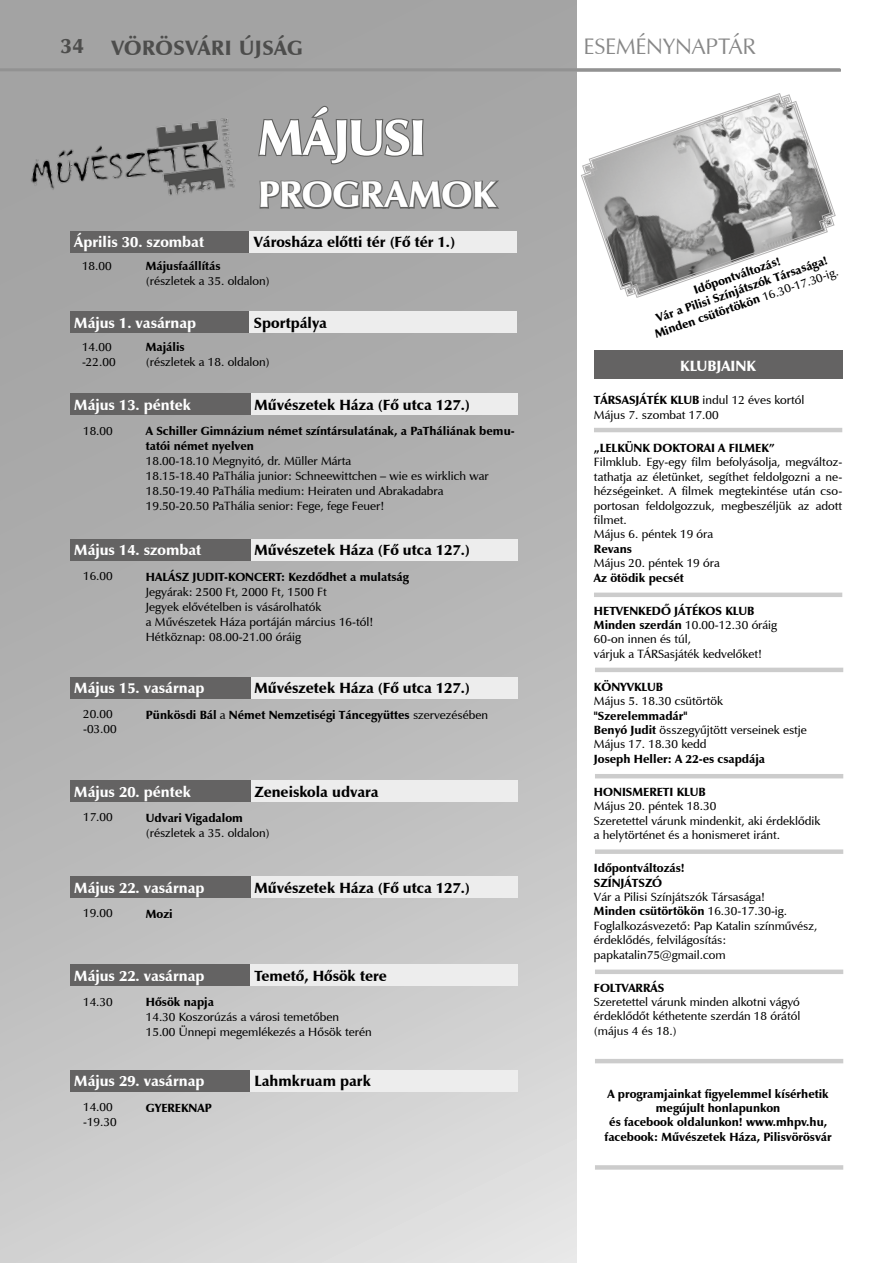
<style>
.page{position:relative;width:893px;height:1263px;background:#fff}
.page>*{position:absolute;margin:0;border:0;box-sizing:border-box;transform-origin:0 0}
.t1{font:51px "H Zapf Humanist 601 Ultra BT";letter-spacing:-.035em;color:#fff}
.t2{font:37.5px "H Zapf Humanist 601 Ultra BT";letter-spacing:-.01em;color:#fff}
.t3{font:22.5px "H Zapf Humanist 601 BT";letter-spacing:-.005em;color:#878787}
.t4{font:21px "H Zapf Humanist 601 Ultra BT";letter-spacing:.02em;color:#4d4d4c}
.t5{font:15px "H Zapf Humanist 601 Ultra BT";color:#000}
.t6{font:15px "H Zapf Humanist 601 Ultra BT";color:#fff}
.t7{font:12px/14.4px "H Zapf Humanist 601 Demi BT";color:#000}
.t8{font:12px/14.4px "H Zapf Humanist 601 Ultra BT";color:#000}
.s1{font-family:"H Zapf Humanist 601 Demi BT"}
.s2{font-family:"H Zapf Humanist 601 Ultra BT"}
</style>
<div class="page">
<hr style="left:0;top:69px;width:841px;height:3px;background:#929292">
<div style="left:0;top:0;width:577px;height:1263px;background:linear-gradient(to bottom,#9b9b9b,#d4d4d4)"></div>
<hr style="left:0;top:68px;width:840px;height:3px;background:#929292">
<svg style="left:257px;top:0;width:168px;height:165px;background:#9e9e9e"></svg>
<svg style="left:258px;top:179px;width:244px;height:279px;background:#a6a6a6"></svg>
<img style="left:20px;top:111px;width:225px;height:107px">
<div style="left:70px;top:312px;width:180px;height:21px;background:#646363"></div>
<div style="left:250px;top:312px;width:267px;height:21px;background:#ededed"></div>
<div style="left:70px;top:231px;width:180px;height:21px;background:#646363"></div>
<div style="left:250px;top:231px;width:267px;height:21px;background:#ededed"></div>
<div style="left:250px;top:393px;width:267px;height:22px;background:#ededed"></div>
<div style="left:70px;top:393px;width:180px;height:22px;background:#646363"></div>
<div style="left:250px;top:539px;width:267px;height:21px;background:#ededed"></div>
<div style="left:70px;top:539px;width:180px;height:21px;background:#646363"></div>
<div style="left:250px;top:876px;width:267px;height:21px;background:#ededed"></div>
<div style="left:70px;top:876px;width:180px;height:21px;background:#646363"></div>
<div style="left:594px;top:350px;width:248px;height:29px;background:#646363"></div>
<div style="left:595px;top:969px;width:248px;height:5px;background:#ccc"></div>
<hr style="left:594px;top:428px;width:248px;height:4px;background:#ccc">
<hr style="left:594px;top:593px;width:248px;height:4px;background:#ccc">
<hr style="left:595px;top:668px;width:248px;height:4px;background:#ccc">
<div style="left:595px;top:849px;width:248px;height:5px;background:#ccc"></div>
<hr style="left:595px;top:774px;width:248px;height:4px;background:#ccc">
<hr style="left:595px;top:1059px;width:248px;height:4px;background:#ccc">
<div style="left:595px;top:1165px;width:248px;height:5px;background:#ccc"></div>
<div style="left:250px;top:677px;width:267px;height:21px;background:#ededed"></div>
<div style="left:70px;top:677px;width:180px;height:21px;background:#646363"></div>
<div style="left:250px;top:780px;width:267px;height:22px;background:#ededed"></div>
<div style="left:70px;top:780px;width:180px;height:22px;background:#646363"></div>
<div style="left:70px;top:1070px;width:180px;height:21px;background:#646363"></div>
<div style="left:250px;top:1070px;width:267px;height:21px;background:#ededed"></div>
<div style="left:70px;top:964px;width:180px;height:22px;background:#646363"></div>
<div style="left:250px;top:964px;width:267px;height:22px;background:#ededed"></div>
<svg style="left:582px;top:94px;width:253px;height:203px"></svg>
<h3 class="t4" style="left:61px;top:33px;width:25px">34</h3>
<h3 class="t4" style="left:112px;top:35px;width:193px">VÖRÖSVÁRI ÚJSÁG</h3>
<h1 class="t1" style="left:258px;top:106px;width:169px">MÁJUSI</h1>
<h2 class="t2" style="left:258px;top:171px;width:239px">PROGRAMOK</h2>
<p class="t6" style="left:74px;top:233px;width:131px">Április 30. szombat</p>
<p class="t8" style="left:146px;top:259px;width:76px">Májusfaállítás</p>
<p class="t7" style="left:146px;top:274px;width:125px">(részletek a 35. oldalon)</p>
<p class="t5" style="left:254px;top:233px;width:203px">Városháza előtti tér (Fő tér 1.)</p>
<p class="t7" style="left:82px;top:259px;width:31px">18.00</p>
<p class="t5" style="left:254px;top:314px;width:74px">Sportpálya</p>
<p class="t6" style="left:74px;top:314px;width:123px">Május 1. vasárnap</p>
<p class="t8" style="left:146px;top:339px;width:40px">Majális</p>
<p class="t7" style="left:146px;top:354px;width:125px">(részletek a 18. oldalon)</p>
<p class="t7" style="left:82px;top:339px;width:35px;line-height:15px">14.00 -22.00</p>
<p class="t6" style="left:74px;top:395px;width:118px">Május 13. péntek</p>
<p class="t5" style="left:255px;top:395px;width:217px">Művészetek Háza (Fő utca 127.)</p>
<p class="t8" style="left:146px;top:423px;width:370px;line-height:15px">A Schiller Gimnázium német színtársulatának, a PaTháliának bemu&shy;tatói német nyelven</p>
<p class="t7" style="left:146px;top:453px;width:344px;line-height:15px">18.00-18.10 Megnyitó, dr. Müller Márta<br>18.15-18.40 PaThália junior: Schneewittchen – wie es wirklich war 18.50-19.40 PaThália medium: Heiraten und Abrakadabra 19.50-20.50 PaThália senior: Fege, fege Feuer!</p>
<p class="t7" style="left:83px;top:423px;width:31px">18.00</p>
<p class="t6" style="left:74px;top:541px;width:128px">Május 14. szombat</p>
<p class="t5" style="left:255px;top:541px;width:217px">Művészetek Háza (Fő utca 127.)</p>
<p class="t8" style="left:146px;top:569px;width:265px">HALÁSZ JUDIT-KONCERT: Kezdődhet a mulatság</p>
<p class="t7" style="left:146px;top:584px;width:229px;line-height:15px">Jegyárak: 2500 Ft, 2000 Ft, 1500 Ft<br>Jegyek elővételben is vásárolhatók<br>a Művészetek Háza portáján március 16-tól!<br>Hétköznap: 08.00-21.00 óráig</p>
<p class="t7" style="left:83px;top:569px;width:31px">16.00</p>
<p class="t6" style="left:74px;top:679px;width:132px">Május 15. vasárnap</p>
<p class="t5" style="left:255px;top:679px;width:217px">Művészetek Háza (Fő utca 127.)</p>
<p class="t8" style="left:146px;top:707px;width:344px">Pünkösdi Bál <span class="s1">a</span> Német Nemzetiségi Táncegyüttes <span class="s1">szervezésében</span></p>
<p class="t7" style="left:83px;top:706px;width:35px;line-height:15px">20.00 -03.00</p>
<p class="t6" style="left:74px;top:782px;width:118px">Május 20. péntek</p>
<p class="t5" style="left:255px;top:782px;width:126px">Zeneiskola udvara</p>
<p class="t8" style="left:146px;top:811px;width:99px">Udvari Vigadalom</p>
<p class="t7" style="left:146px;top:826px;width:125px">(részletek a 35. oldalon)</p>
<p class="t7" style="left:83px;top:810px;width:31px">17.00</p>
<p class="t6" style="left:74px;top:878px;width:132px">Május 22. vasárnap</p>
<p class="t5" style="left:255px;top:878px;width:217px">Művészetek Háza (Fő utca 127.)</p>
<p class="t8" style="left:146px;top:907px;width:28px">Mozi</p>
<p class="t7" style="left:83px;top:906px;width:31px">19.00</p>
<p class="t5" style="left:255px;top:966px;width:134px">Temető, Hősök tere</p>
<p class="t6" style="left:74px;top:966px;width:132px">Május 22. vasárnap</p>
<p class="t8" style="left:146px;top:995px;width:70px">Hősök napja</p>
<p class="t7" style="left:146px;top:1009px;width:227px;line-height:15px">14.30 Koszorúzás a városi temetőben<br>15.00 Ünnepi megemlékezés a Hősök terén</p>
<p class="t7" style="left:83px;top:994px;width:31px">14.30</p>
<p class="t6" style="left:74px;top:1072px;width:132px">Május 29. vasárnap</p>
<p class="t8" style="left:146px;top:1100px;width:67px">GYEREKNAP</p>
<p class="t7" style="left:83px;top:1099px;width:35px;line-height:15px">14.00 -19.30</p>
<p class="t5" style="left:255px;top:1072px;width:118px">Lahmkruam park</p>
<h3 class="t3" style="left:583px;top:32px;width:174px">ESEMÉNYNAPTÁR</h3>
<p class="t8" style="left:643px;top:300px;width:195px;text-align:center;rotate:-19deg">Időpontváltozás!<br>Vár a Pilisi Színjátszók Társasága!<br>Minden csütörtökön <span class="s1">16.30-17.30-ig.</span></p>
<p class="t6" style="left:680px;top:356px;width:77px">KLUBJAINK</p>
<p class="t7" style="left:594px;top:393px;width:212px"><span class="s2">TÁRSASJÁTÉK KLUB</span> indul 12 éves kortól<br>Május 7. szombat 17.00</p>
<p class="t8" style="left:594px;top:441px;width:182px">„LELKÜNK DOKTORAI A FILMEK”</p>
<p class="t7" style="left:594px;top:455px;width:250px">Filmklub. Egy-egy film befolyásolja, megváltoz&shy;tathatja az életünket, segíthet feldolgozni a ne&shy;hézségeinket. A filmek megtekintése után cso&shy;portosan feldolgozzuk, megbeszéljük az adott filmet.<br>Május 6. péntek 19 óra</p>
<p class="t8" style="left:594px;top:541px;width:40px">Revans</p>
<p class="t7" style="left:594px;top:556px;width:127px">Május 20. péntek 19 óra</p>
<p class="t8" style="left:594px;top:570px;width:91px">Az ötödik pecsét</p>
<p class="t8" style="left:594px;top:603px;width:162px">HETVENKEDŐ JÁTÉKOS KLUB</p>
<p class="t7" style="left:594px;top:618px;width:185px"><span class="s2">Minden szerdán</span> 10.00-12.30 óráig<br>60-on innen és túl,<br>várjuk a TÁRSasjáték kedvelőket!</p>
<p class="t8" style="left:594px;top:680px;width:71px">KÖNYVKLUB</p>
<p class="t7" style="left:594px;top:694px;width:131px">Május 5. 18.30 csütörtök</p>
<p class="t8" style="left:594px;top:708px;width:95px">"Szerelemmadár"</p>
<p class="t7" style="left:594px;top:723px;width:214px"><span class="s2">Benyó Judit</span> összegyűjtött verseinek estje<br>Május 17. 18.30 kedd</p>
<p class="t8" style="left:594px;top:752px;width:173px">Joseph Heller: A 22-es csapdája</p>
<p class="t8" style="left:594px;top:785px;width:113px">HONISMERETI KLUB</p>
<p class="t7" style="left:594px;top:799px;width:228px">Május 20. péntek 18.30<br>Szeretettel várunk mindenkit, aki érdeklődik a helytörténet és a honismeret iránt.</p>
<p class="t8" style="left:594px;top:861px;width:92px">Időpontváltozás!<br>SZÍNJÁTSZÓ</p>
<p class="t7" style="left:594px;top:890px;width:173px">Vár a Pilisi Színjátszók Társasága!</p>
<p class="t8" style="left:594px;top:904px;width:195px">Minden csütörtökön <span class="s1">16.30-17.30-ig.</span></p>
<p class="t7" style="left:594px;top:918px;width:225px">Foglalkozásvezető: Pap Katalin színművész, érdeklődés, felvilágosítás: papkatalin75@gmail.com</p>
<p class="t8" style="left:594px;top:980px;width:72px">FOLTVARRÁS</p>
<p class="t7" style="left:594px;top:995px;width:208px;text-align:justify">Szeretettel várunk minden alkotni vágyó érdeklődőt kéthetente szerdán 18 órától (május 4 és 18.)</p>
<p class="t8" style="left:605px;top:1086px;width:229px;text-align:center">A programjainkat figyelemmel kísérhetik megújult honlapunkon<br>és facebook oldalunkon! www.mhpv.hu, facebook: Művészetek Háza, Pilisvörösvár</p>
</div>
